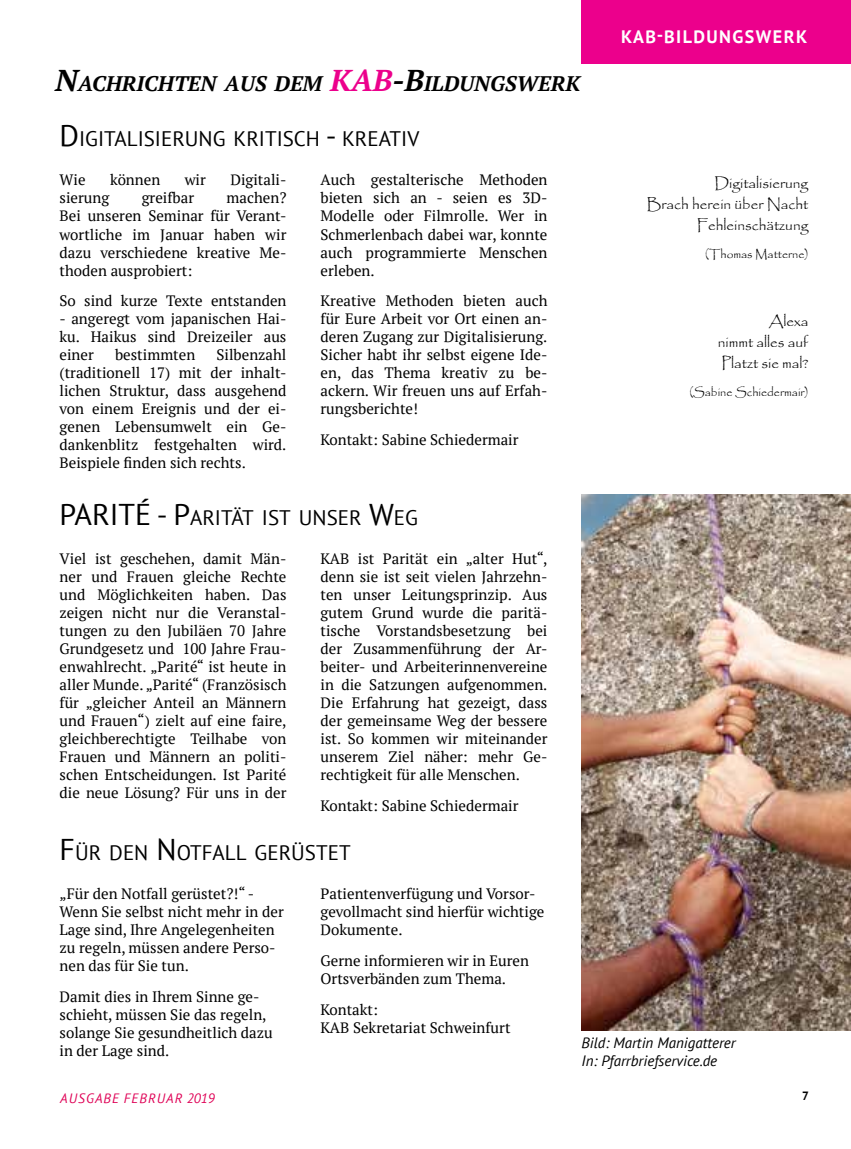
<style>
.page{position:relative;width:851px;height:1149px;background:#fff}
.page>*{position:absolute;margin:0;border:0;box-sizing:border-box;transform-origin:0 0}
.t1{font:30px "PT Sans";color:#000}
.t2{font:21px "PT Sans";color:#000}
.t3{font:italic 700 21px "PT Serif";color:#000}
.t4{font:700 18px "PT Sans";letter-spacing:.08em;color:#fff}
.t5{font:15px/18px "PT Serif";color:#000;text-align:justify}
.t6{font:15px/21px "Papyrus";color:#000;text-align:right}
.t7{font:italic 15px/18px "PT Sans";color:#000}
.t8{font:italic 13.5px "PT Sans";letter-spacing:.08em;color:#df0055}
.t9{font:12px "Papyrus";color:#000}
.t10{font:700 12px "PT Sans";color:#000}
.s1{font-size:30px}
.s2{font-size:30px;color:#ec008c}
</style>
<div class="page">
<div style="left:581px;top:0;width:269px;height:63px;background:#ec008c"></div>
<img style="left:581px;top:494px;width:269px;height:535px">
<h2 class="t3" style="left:55px;top:69px;width:528px"><span class="s1">N</span>ACHRICHTEN AUS DEM <span class="s2">KAB</span><span class="s1">-B</span>ILDUNGSWERK</h2>
<h2 class="t2" style="left:60px;top:125px;width:361px"><span class="s1">D</span> IGITALISIERUNG KRITISCH <span class="s1">-</span> KREATIV</h2>
<p class="t5" style="left:60px;top:171px;width:28px">Wie</p>
<p class="t5" style="left:110px;top:171px;width:52px">können</p>
<p class="t5" style="left:185px;top:171px;width:23px">wir</p>
<p class="t5" style="left:230px;top:171px;width:58px">Digitali-</p>
<p class="t5" style="left:60px;top:189px;width:51px">sierung</p>
<p class="t5" style="left:142px;top:189px;width:54px">greifbar</p>
<p class="t5" style="left:320px;top:171px;width:228px">Auch gestalterische Methoden bieten sich an - seien es 3D-Modelle oder Filmrolle. Wer in Schmerlenbach dabei war, konnte auch programmierte Menschen erleben.</p>
<p class="t5" style="left:320px;top:292px;width:228px">Kreative Methoden bieten auch für Eure Arbeit vor Ort einen an&shy;deren Zugang zur Digitalisierung.<br>Sicher habt ihr selbst eigene Ide&shy;en, das Thema kreativ zu be&shy;ackern. Wir freuen uns auf Erfah&shy;rungsberichte!</p>
<p class="t5" style="left:320px;top:430px;width:199px">Kontakt: Sabine Schiedermair</p>
<p class="t5" style="left:60px;top:189px;width:228px;text-indent:167px">machen?<br>Bei unseren Seminar für Verant&shy;wortliche im Januar haben wir dazu verschiedene kreative Me&shy;thoden ausprobiert:</p>
<p class="t5" style="left:60px;top:292px;width:228px">So sind kurze Texte entstanden</p>
<p class="t5" style="left:60px;top:310px;width:228px">- angeregt vom japanischen Hai&shy;ku. Haikus sind Dreizeiler aus einer</p>
<p class="t5" style="left:60px;top:346px;width:228px;text-indent:157px">Silbenzahl (traditionell 17) mit der inhalt&shy;lichen Struktur, dass ausgehend von einem Ereignis und der ei&shy;genen Lebensumwelt ein Ge&shy;dankenblitz festgehalten wird.<br>Beispiele finden sich rechts.</p>
<p class="t5" style="left:115px;top:346px;width:82px">bestimmten</p>
<p class="t4" style="left:621px;top:25px;width:185px">KAB-BILDUNGSWERK</p>
<p class="t6" style="left:647px;top:173px;width:163px">Digitalisierung<br>Brach herein über Nacht<br>Fehleinschätzung</p>
<p class="t9" style="left:705px;top:247px;width:105px">(Thomas Matterne)</p>
<p class="t6" style="left:717px;top:310px;width:92px;text-align:justify;text-indent:51px">Alexa nimmt alles auf Platzt sie mal?</p>
<p class="t9" style="left:689px;top:384px;width:121px">(Sabine Schiedermair)</p>
<h1 class="t1" style="left:60px;top:495px;width:31px">PARIT</h1>
<h2 class="t2" style="left:135px;top:503px;width:284px"><span class="s1">É - P</span>ARITÄT IST UNSER <span class="s1">W</span>EG</h2>
<p class="t5" style="left:60px;top:549px;width:228px">Viel ist geschehen, damit Män&shy;ner und Frauen gleiche Rechte und Möglichkeiten haben. Das zeigen nicht nur die Veranstal&shy;tungen zu den Jubiläen 70 Jahre Grundgesetz und 100 Jahre Frau&shy;enwahlrecht. „Parité“ ist heute in aller Munde. „Parité“ (Französisch für „gleicher Anteil an Männern und Frauen“) zielt auf eine faire, gleichberechtigte Teilhabe von Frauen und Männern an politi&shy;schen Entscheidungen. Ist Parité die neue Lösung? Für uns in der</p>
<p class="t5" style="left:320px;top:549px;width:228px">KAB ist Parität ein „alter Hut“, denn sie ist seit vielen Jahrzehn&shy;ten unser Leitungsprinzip. Aus gutem Grund wurde die paritä&shy;tische Vorstandsbesetzung bei der Zusammenführung der Ar&shy;beiter- und Arbeiterinnenvereine in die Satzungen aufgenommen.<br>Die Erfahrung hat gezeigt, dass der gemeinsame Weg der bessere ist. So kommen wir miteinander unserem Ziel näher: mehr Ge&shy;rechtigkeit für alle Menschen.</p>
<p class="t5" style="left:320px;top:796px;width:199px">Kontakt: Sabine Schiedermair</p>
<h2 class="t2" style="left:60px;top:838px;width:292px"><span class="s1">F</span>ÜR DEN <span class="s1">N</span> OTFALL GERÜSTET</h2>
<p class="t5" style="left:60px;top:884px;width:226px;text-align:left">„Für den Notfall gerüstet?!“ -<br>Wenn Sie selbst nicht mehr in der<br>Lage sind, Ihre Angelegenheiten zu regeln, müssen andere Perso&shy;nen das für Sie tun.</p>
<p class="t5" style="left:60px;top:987px;width:215px;text-align:left">Damit dies in Ihrem Sinne ge&shy;schieht, müssen Sie das regeln, solange Sie gesundheitlich dazu in der Lage sind.</p>
<p class="t5" style="left:320px;top:884px;width:225px;text-align:left">Patientenverfügung und Vorsor&shy;gevollmacht sind hierfür wichtige<br>Dokumente.</p>
<p class="t5" style="left:320px;top:951px;width:210px">Gerne informieren wir in Euren<br>Ortsverbänden zum Thema.</p>
<p class="t5" style="left:320px;top:999px;width:191px">Kontakt:<br>KAB Sekretariat Schweinfurt</p>
<p class="t8" style="left:60px;top:1089px;width:156px">Ausgabe Februar 2019</p>
<p class="t7" style="left:581px;top:1032px;width:156px">Bild: Martin Manigatterer<br>In: Pfarrbriefservice.de</p>
<p class="t10" style="left:802px;top:1086px;width:8px">7</p>
</div>
